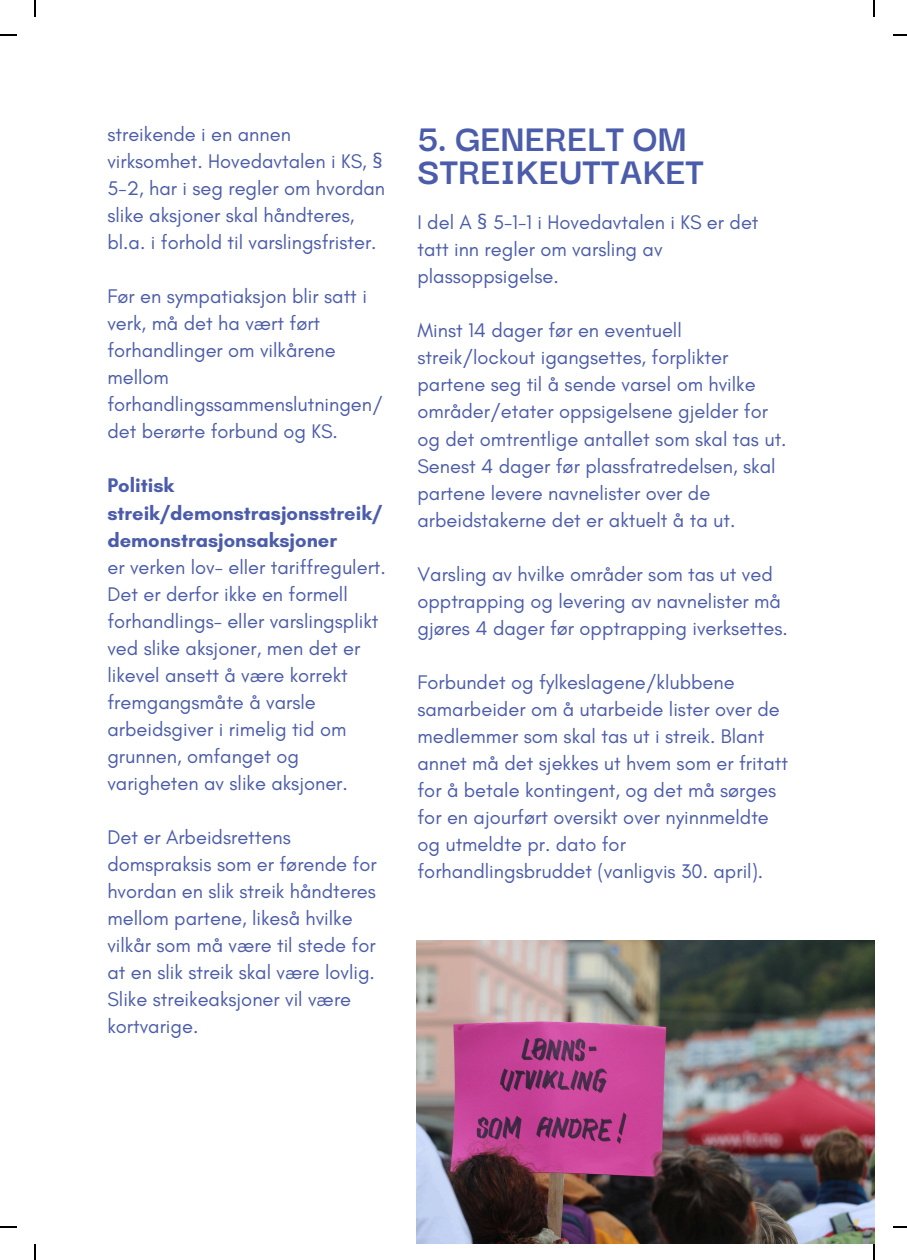
<style>
.page{position:relative;width:907px;height:1260px;background:#fff}
.page>*{position:absolute;margin:0;border:0;box-sizing:border-box;transform-origin:0 0}
.t1{font:700 40px "Darker Grotesque";color:#4b5cab}
.t2{font:20px/27px "Glacial Indifference";color:#4b5cab}
.t3{font:700 20px/27px "Glacial Indifference";color:#4b5cab}
.s1{font-family:"Noto Sans"}
</style>
<div class="page">
<img style="left:417px;top:940px;width:457px;height:303px">
<svg style="left:35px;top:0;width:1px;height:17px"></svg>
<svg style="left:0;top:35px;width:17px;height:1px"></svg>
<svg style="left:873px;top:0;width:2px;height:17px"></svg>
<svg style="left:893px;top:35px;width:14px;height:1px"></svg>
<svg style="left:35px;top:1244px;width:1px;height:15px"></svg>
<svg style="left:0;top:1226px;width:17px;height:1px"></svg>
<svg style="left:873px;top:1244px;width:2px;height:15px"></svg>
<svg style="left:893px;top:1226px;width:14px;height:1px"></svg>
<p class="t2" style="left:107px;top:121px;width:279px">streikende i en annen virksomhet. Hovedavtalen i KS, <span class="s1">§<br></span>5-2, har i seg regler om hvordan slike aksjoner skal håndteres, bl.a. i forhold til varslingsfrister.</p>
<p class="t2" style="left:107px;top:283px;width:277px">Før en sympatiaksjon blir satt i verk, må det ha vært ført forhandlinger om vilkårene mellom forhandlingssammenslutningen/ det berørte forbund og KS.</p>
<p class="t3" style="left:107px;top:472px;width:276px">Politisk streik/demonstrasjonsstreik/ demonstrasjonsaksjoner</p>
<p class="t2" style="left:107px;top:553px;width:280px">er verken lov- eller tariffregulert.<br>Det er derfor ikke en formell forhandlings- eller varslingsplikt ved slike aksjoner, men det er likevel ansett å være korrekt fremgangsmåte å varsle arbeidsgiver i rimelig tid om grunnen, omfanget og varigheten av slike aksjoner.</p>
<p class="t2" style="left:107px;top:823px;width:271px">Det er Arbeidsrettens domspraksis som er førende for hvordan en slik streik håndteres mellom partene, likeså hvilke vilkår som må være til stede for at en slik streik skal være lovlig.<br>Slike streikeaksjoner vil være kortvarige.</p>
<p class="t1" style="left:417px;top:108px;width:271px">5. GENERELT OM</p>
<p class="t1" style="left:417px;top:141px;width:288px">STREIKEUTTAKET</p>
<h1 class="t2" style="left:417px;top:209px;width:342px">I del A <span class="s1">§</span> 5-1-1 i Hovedavtalen i KS er det tatt inn regler om varsling av plassoppsigelse.</h1>
<p class="t2" style="left:417px;top:317px;width:370px">Minst 14 dager før en eventuell streik/lockout igangsettes, forplikter partene seg til å sende varsel om hvilke områder/etater oppsigelsene gjelder for og det omtrentlige antallet som skal tas ut.<br>Senest 4 dager før plassfratredelsen, skal partene levere navnelister over de arbeidstakerne det er aktuelt å ta ut.</p>
<p class="t2" style="left:417px;top:560px;width:372px">Varsling av hvilke områder som tas ut ved opptrapping og levering av navnelister må gjøres 4 dager før opptrapping iverksettes.</p>
<p class="t2" style="left:417px;top:668px;width:372px">Forbundet og fylkeslagene/klubbene samarbeider om å utarbeide lister over de medlemmer som skal tas ut i streik. Blant annet må det sjekkes ut hvem som er fritatt for å betale kontingent, og det må sørges for en ajourført oversikt over nyinnmeldte og utmeldte pr. dato for forhandlingsbruddet (vanligvis 30. april).</p>
</div>
